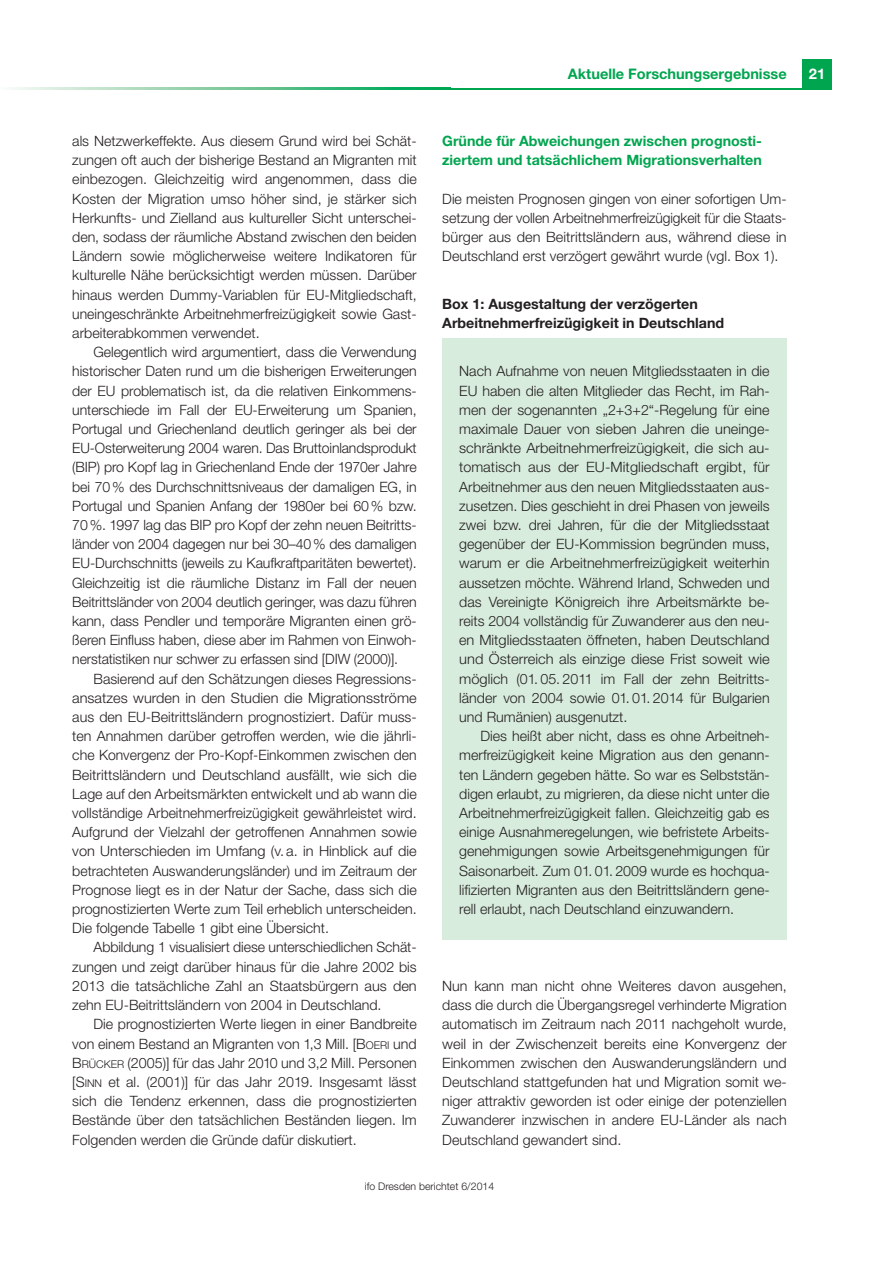
<style>
.page{position:relative;width:893px;height:1263px;background:#fff}
.page>*{position:absolute;margin:0;border:0;box-sizing:border-box;transform-origin:0 0}
.t1{font:700 14.7px "Helvetica Neue";color:#fff}
.t2{font:700 14.55px "Helvetica Neue";color:#00a54f}
.t3{font:300 14.25px/19.2px "Helvetica Neue";color:#231f20;text-align:justify}
.t4{font:700 14.25px/19.2px "Helvetica Neue";color:#00a54f}
.t5{font:700 14.25px/18.8px "Helvetica Neue";color:#231f20}
.t6{font:300 10.5px "Helvetica Neue";color:#231f20}
.s1{font-size:10.65px}
</style>
<div class="page">
<div style="left:802px;top:60px;width:30px;height:29px;background:#00a54f"></div>
<hr style="left:448px;top:88px;width:384px;height:1px;background:#00a54f">
<svg style="left:11px;top:88px;width:437px;height:1px"></svg>
<div style="left:442px;top:339px;width:345px;height:601px;background:#d8ecdd"></div>
<p class="t3" style="left:72px;top:133px;width:346px">als Netzwerkeffekte. Aus diesem Grund wird bei Schät&shy;zungen oft auch der bisherige Bestand an Migranten mit einbezogen. Gleichzeitig wird angenommen, dass die Kosten der Migration umso höher sind, je stärker sich Herkunfts- und Zielland aus kultureller Sicht unterschei&shy;den, sodass der räumliche Abstand zwischen den beiden Ländern sowie möglicherweise weitere Indikatoren für kulturelle Nähe berücksichtigt werden müssen. Darüber hinaus werden Dummy-Variablen für EU-Mitgliedschaft, uneingeschränkte Arbeitnehmerfreizügigkeit sowie Gast&shy;arbeiterabkommen verwendet.</p>
<p class="t3" style="left:72px;top:344px;width:346px;text-indent:21px">Gelegentlich wird argumentiert, dass die Verwendung historischer Daten rund um die bisherigen Erweiterungen der EU problematisch ist, da die relativen Einkommens&shy;unterschiede im Fall der EU-Erweiterung um Spanien, Portugal und Griechenland deutlich geringer als bei der EU-Osterweiterung 2004 waren. Das Bruttoinlandsprodukt (BIP) pro Kopf lag in Griechenland Ende der 1970er Jahre bei 70% des Durchschnittsniveaus der damaligen EG, in Portugal und Spanien Anfang der 1980er bei 60% bzw.<br>70%. 1997 lag das BIP pro Kopf der zehn neuen Beitritts&shy;länder von 2004 dagegen nur bei 30–40% des damaligen EU-Durchschnitts (jeweils zu Kaufkraftparitäten bewertet).<br>Gleichzeitig ist die räumliche Distanz im Fall der neuen Beitrittsländer von 2004 deutlich geringer, was dazu führen kann, dass Pendler und temporäre Migranten einen grö&shy;ßeren Einfluss haben, diese aber im Rahmen von Einwoh&shy;nerstatistiken nur schwer zu erfassen sind [DIW (2000)].</p>
<p class="t3" style="left:72px;top:670px;width:346px;text-indent:21px">Basierend auf den Schätzungen dieses Regressions&shy;ansatzes wurden in den Studien die Migrationsströme aus den EU-Beitrittsländern prognostiziert. Dafür muss&shy;ten Annahmen darüber getroffen werden, wie die jährli&shy;che Konvergenz der Pro-Kopf-Einkommen zwischen den Beitrittsländern und Deutschland ausfällt, wie sich die Lage auf den Arbeitsmärkten entwickelt und ab wann die vollständige Arbeitnehmerfreizügigkeit gewährleistet wird.<br>Aufgrund der Vielzahl der getroffenen Annahmen sowie von Unterschieden im Umfang (v. a. in Hinblick auf die betrachteten Auswanderungsländer) und im Zeitraum der Prognose liegt es in der Natur der Sache, dass sich die prognostizierten Werte zum Teil erheblich unterscheiden.<br>Die folgende Tabelle 1 gibt eine Übersicht.</p>
<p class="t3" style="left:72px;top:939px;width:346px;text-indent:21px">Abbildung 1 visualisiert diese unterschiedlichen Schät&shy;zungen und zeigt darüber hinaus für die Jahre 2002 bis 2013 die tatsächliche Zahl an Staatsbürgern aus den zehn EU-Beitrittsländern von 2004 in Deutschland.</p>
<p class="t3" style="left:72px;top:1016px;width:346px;text-indent:21px">Die prognostizierten Werte liegen in einer Bandbreite von einem Bestand an Migranten von 1,3 Mill. [B<span class="s1">OERI</span> und B<span class="s1">RÜCKER</span> (2005)] für das Jahr 2010 und 3,2 Mill. Personen [S<span class="s1">INN</span> et al. (2001)] für das Jahr 2019. Insgesamt lässt sich die Tendenz erkennen, dass die prognostizierten Bestände über den tatsächlichen Beständen liegen. Im Folgenden werden die Gründe dafür diskutiert.</p>
<p class="t2" style="left:568px;top:68px;width:220px">Aktuelle Forschungsergebnisse</p>
<p class="t4" style="left:442px;top:133px;width:321px">Gründe für Abweichungen zwischen prognosti&shy;ziertem und tatsächlichem Migrationsverhalten</p>
<p class="t3" style="left:442px;top:190px;width:346px">Die meisten Prognosen gingen von einer sofortigen Um&shy;setzung der vollen Arbeitnehmerfreizügigkeit für die Staats&shy;bürger aus den Beitrittsländern aus, während diese in Deutschland erst verzögert gewährt wurde (vgl. Box 1).</p>
<p class="t5" style="left:442px;top:296px;width:283px">Box 1: Ausgestaltung der verzögerten<br>Arbeitnehmerfreizügigkeit in Deutschland</p>
<p class="t3" style="left:459px;top:363px;width:312px">Nach Aufnahme von neuen Mitgliedsstaaten in die EU haben die alten Mitglieder das Recht, im Rah&shy;men der sogenannten „2+3+2“-Regelung für eine maximale Dauer von sieben Jahren die uneinge&shy;schränkte Arbeitnehmerfreizügigkeit, die sich au&shy;tomatisch aus der EU-Mitgliedschaft ergibt, für Arbeitnehmer aus den neuen Mitgliedsstaaten aus&shy;zusetzen. Dies geschieht in drei Phasen von jeweils zwei bzw. drei Jahren, für die der Mitgliedsstaat gegenüber der EU-Kommission begründen muss, warum er die Arbeitnehmerfreizügigkeit weiterhin aussetzen möchte. Während Irland, Schweden und das Vereinigte Königreich ihre Arbeitsmärkte be&shy;reits 2004 vollständig für Zuwanderer aus den neu&shy;en Mitgliedsstaaten öffneten, haben Deutschland und Österreich als einzige diese Frist soweit wie möglich (01. 05. 2011 im Fall der zehn Beitritts&shy;länder von 2004 sowie 01. 01. 2014 für Bulgarien und Rumänien) ausgenutzt.</p>
<p class="t3" style="left:459px;top:728px;width:312px;text-indent:21px">Dies heißt aber nicht, dass es ohne Arbeitneh&shy;merfreizügigkeit keine Migration aus den genann&shy;ten Ländern gegeben hätte. So war es Selbststän&shy;digen erlaubt, zu migrieren, da diese nicht unter die Arbeitnehmerfreizügigkeit fallen. Gleichzeitig gab es einige Ausnahmeregelungen, wie befristete Arbeits&shy;genehmigungen sowie Arbeitsgenehmigungen für Saisonarbeit. Zum 01. 01. 2009 wurde es hochqua&shy;lifizierten Migranten aus den Beitrittsländern gene&shy;rell erlaubt, nach Deutschland einzuwandern.</p>
<p class="t3" style="left:442px;top:977px;width:346px">Nun kann man nicht ohne Weiteres davon ausgehen, dass die durch die Übergangsregel verhinderte Migration automatisch im Zeitraum nach 2011 nachgeholt wurde, weil in der Zwischenzeit bereits eine Konvergenz der Einkommen zwischen den Auswanderungsländern und Deutschland stattgefunden hat und Migration somit we&shy;niger attraktiv geworden ist oder einige der potenziellen Zuwanderer inzwischen in andere EU-Länder als nach Deutschland gewandert sind.</p>
<p class="t6" style="left:365px;top:1182px;width:131px">ifo Dresden berichtet 6/2014</p>
<p class="t1" style="left:809px;top:68px;width:18px">21</p>
</div>
